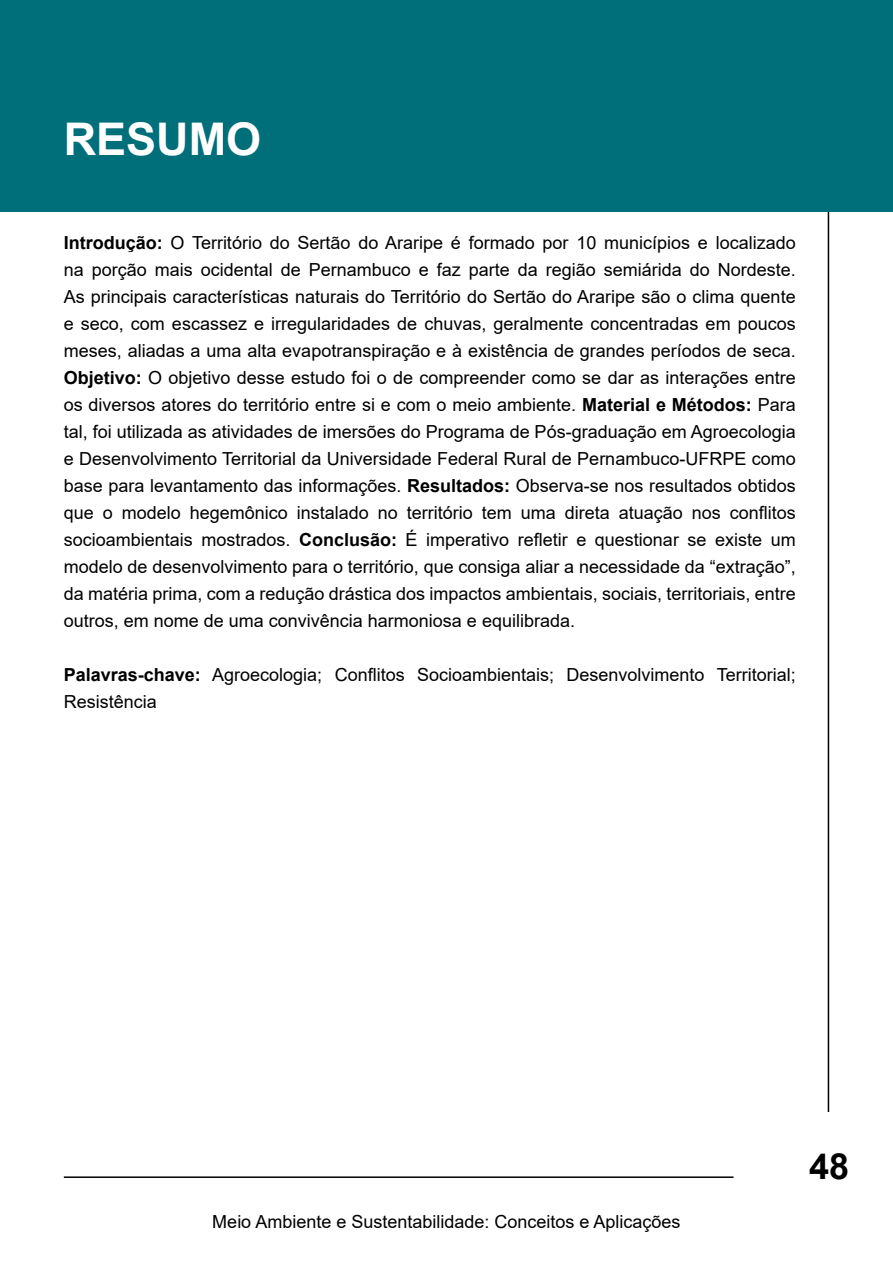
<style>
.page{position:relative;width:893px;height:1263px;background:#fff}
.page>*{position:absolute;margin:0;border:0;box-sizing:border-box;transform-origin:0 0}
.t1{font:700 45px "Arial";color:#fff}
.t2{font:700 36px "Arial";color:#000}
.t3{font:18px/27px "Arial";color:#000;text-align:justify}
.s1{font-weight:700}
</style>
<div class="page">
<hr style="left:828px;top:85px;width:1px;height:1027px;background:#000">
<hr style="left:64px;top:1176px;width:669px;height:2px;background:#000">
<div style="left:0;top:0;width:893px;height:211px;background:#006f7a"></div>
<h1 class="t1" style="left:64px;top:108px;width:199px">RESUMO</h1>
<p class="t3" style="left:64px;top:229px;width:733px"><span class="s1">Introdução:</span> O Território do Sertão do Araripe é formado por 10 municípios e localizado na porção mais ocidental de Pernambuco e faz parte da região semiárida do Nordeste.<br>As principais características naturais do Território do Sertão do Araripe são o clima quente e seco, com escassez e irregularidades de chuvas, geralmente concentradas em poucos meses, aliadas a uma alta evapotranspiração e à existência de grandes períodos de seca.<br><span class="s1">Objetivo:</span> O objetivo desse estudo foi o de compreender como se dar as interações entre os diversos atores do território entre si e com o meio ambiente. <span class="s1">Material e Métodos:</span> Para tal, foi utilizada as atividades de imersões do Programa de Pós-graduação em Agroecologia e Desenvolvimento Territorial da Universidade Federal Rural de Pernambuco-UFRPE como base para levantamento das informações. <span class="s1">Resultados:</span> Observa-se nos resultados obtidos que o modelo hegemônico instalado no território tem uma direta atuação nos conflitos socioambientais mostrados. <span class="s1">Conclusão:</span> É imperativo refletir e questionar se existe um modelo de desenvolvimento para o território, que consiga aliar a necessidade da “extração”, da matéria prima, com a redução drástica dos impactos ambientais, sociais, territoriais, entre outros, em nome de uma convivência harmoniosa e equilibrada.</p>
<p class="t3" style="left:64px;top:661px;width:733px"><span class="s1">Palavras-chave:</span> Agroecologia; Conflitos Socioambientais; Desenvolvimento Territorial;<br>Resistência</p>
<p class="t3" style="left:212px;top:1208px;width:470px">Meio Ambiente e Sustentabilidade: Conceitos e Aplicações</p>
<h2 class="t2" style="left:809px;top:1141px;width:42px">48</h2>
</div>
